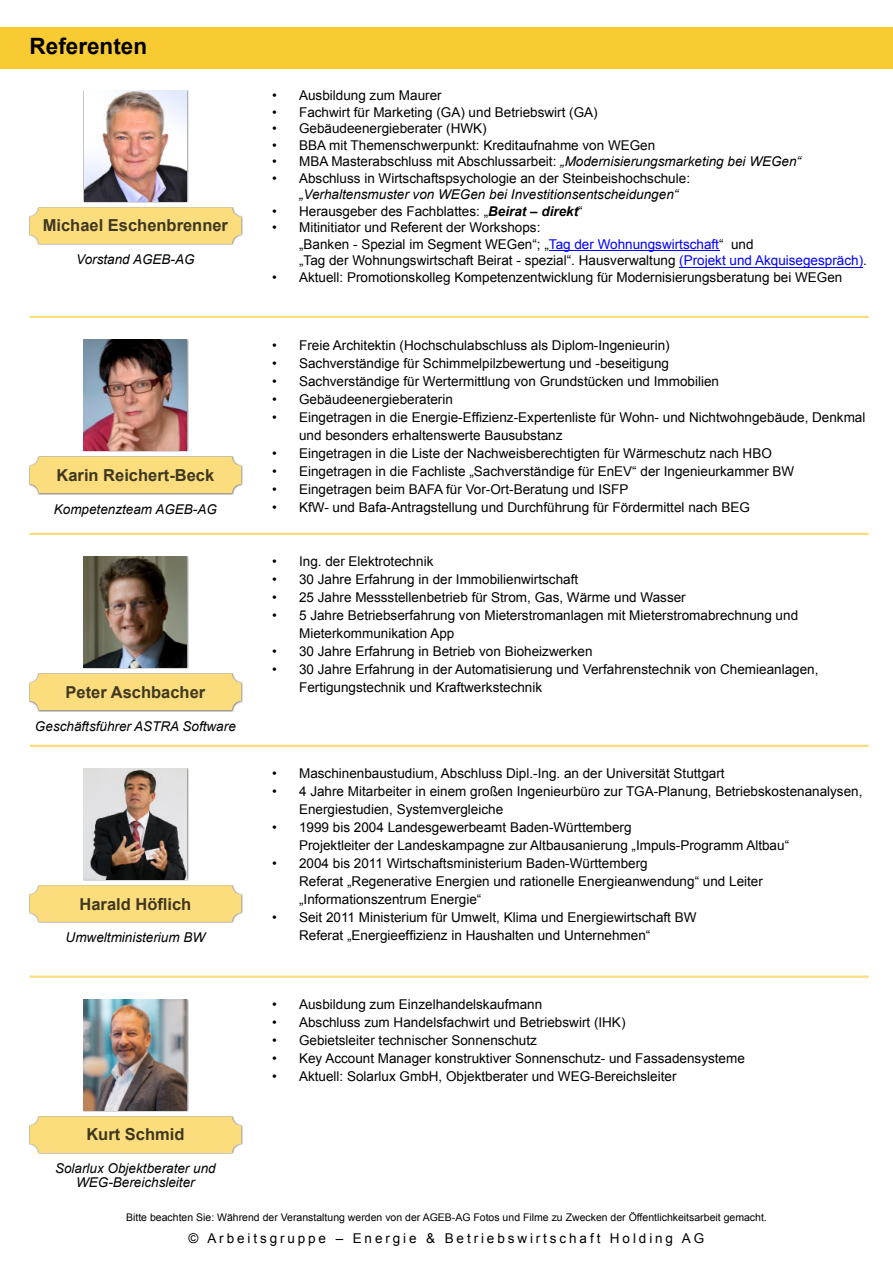
<style>
.page{position:relative;width:893px;height:1263px;background:#fff}
.page>*{position:absolute;margin:0;border:0;box-sizing:border-box;transform-origin:0 0}
.t1{font:700 22.5px "Arial";color:#000}
.t2{font:700 16.5px "Arial";color:rgb(0 0 0/.75)}
.t3{font:13.5px/18px "Arial";color:#000}
.t4{font:italic 13.5px/13.5px "Arial";color:#000;text-align:center}
.t5{font:13.5px "Arial";letter-spacing:.215em;color:#000}
.t6{font:10.5px "Arial";color:#000}
.s1{font-style:italic}
.s2{font-weight:700;font-style:italic}
.s3{color:#00f}
</style>
<div class="page">
<div style="left:0;top:27px;width:893px;height:42px;background:#f9cb33"></div>
<hr style="left:549px;top:250px;width:170px;height:1px;background:#00f">
<hr style="left:679px;top:267px;width:184px;height:1px;background:#00f">
<img style="left:38px;top:216px;width:205px;height:29px">
<div style="left:30px;top:207px;width:211px;height:37px;background:#fbdd7d;border-radius:9px"></div>
<img style="left:84px;top:90px;width:104px;height:112px">
<img style="left:84px;top:91px;width:103px;height:110px">
<hr style="left:30px;top:316px;width:839px;height:2px;background:#fbdd7d">
<img style="left:37px;top:465px;width:206px;height:29px">
<div style="left:30px;top:457px;width:211px;height:36px;background:#fbdd7d;border-radius:9px"></div>
<img style="left:84px;top:340px;width:103px;height:110px">
<img style="left:29px;top:1125px;width:213px;height:29px">
<div style="left:30px;top:1116px;width:211px;height:37px;background:#fbdd7d;border-radius:9px"></div>
<img style="left:84px;top:999px;width:103px;height:111px">
<img style="left:37px;top:673px;width:206px;height:38px">
<div style="left:30px;top:674px;width:211px;height:36px;background:#fbdd7d;border-radius:9px"></div>
<img style="left:84px;top:557px;width:103px;height:110px">
<hr style="left:30px;top:533px;width:839px;height:2px;background:#fbdd7d">
<img style="left:38px;top:894px;width:205px;height:29px">
<div style="left:30px;top:885px;width:211px;height:37px;background:#fbdd7d;border-radius:9px"></div>
<img style="left:84px;top:769px;width:103px;height:110px">
<hr style="left:30px;top:745px;width:839px;height:2px;background:#fbdd7d">
<hr style="left:30px;top:975px;width:839px;height:3px;background:#fbdd7d">
<h1 class="t1" style="left:30px;top:38px;width:119px">Referenten</h1>
<p class="t2" style="left:43px;top:219px;width:187px">Michael Eschenbrenner</p>
<p class="t4" style="left:76px;top:254px;width:120px">Vorstand AGEB-AG</p>
<p class="t2" style="left:57px;top:469px;width:159px">Karin Reichert-Beck</p>
<p class="t4" style="left:54px;top:503px;width:165px">Kompetenzteam AGEB-AG</p>
<p class="t3" style="left:272px;top:88px;width:171px">• Ausbildung zum Maurer</p>
<p class="t3" style="left:272px;top:104px;width:327px">• Fachwirt für Marketing (GA) und Betriebswirt (GA)</p>
<p class="t3" style="left:272px;top:121px;width:216px">• Gebäudeenergieberater (HWK)</p>
<p class="t3" style="left:272px;top:137px;width:385px">• BBA mit Themenschwerpunkt: Kreditaufnahme von WEGen</p>
<p class="t3" style="left:272px;top:154px;width:530px">• MBA Masterabschluss mit Abschlussarbeit: <span class="s1">„Modernisierungsmarketing bei WEGen“</span></p>
<p class="t3" style="left:272px;top:170px;width:419px">• Abschluss in Wirtschaftspsychologie an der Steinbeishochschule:</p>
<p class="t4" style="left:299px;top:189px;width:381px">„Verhaltensmuster von WEGen bei Investitionsentscheidungen“</p>
<p class="t3" style="left:272px;top:203px;width:312px">• Herausgeber des Fachblattes: „<span class="s2">Beirat – direkt</span>“</p>
<p class="t3" style="left:299px;top:220px;width:569px;line-height:16.5px;text-indent:-27px">• Mitinitiator und Referent der Workshops:<br>„Banken - Spezial im Segment WEGen“; „<span class="s3">Tag der Wohnungswirtschaft</span>“ und<br>„Tag der Wohnungswirtschaft Beirat - spezial“. Hausverwaltung <span class="s3">(Projekt und Akquisegespräch)</span>.</p>
<p class="t3" style="left:272px;top:269px;width:572px">• Aktuell: Promotionskolleg Kompetenzentwicklung für Modernisierungsberatung bei WEGen</p>
<p class="t3" style="left:272px;top:337px;width:399px">• Freie Architektin (Hochschulabschluss als Diplom-Ingenieurin)</p>
<p class="t3" style="left:272px;top:355px;width:398px">• Sachverständige für Schimmelpilzbewertung und -beseitigung</p>
<p class="t3" style="left:272px;top:373px;width:448px">• Sachverständige für Wertermittlung von Grundstücken und Immobilien</p>
<p class="t3" style="left:272px;top:391px;width:182px">• Gebäudeenergieberaterin</p>
<p class="t3" style="left:299px;top:409px;width:568px;text-indent:-27px">• Eingetragen in die Energie-Effizienz-Expertenliste für Wohn- und Nichtwohngebäude, Denkmal und besonders erhaltenswerte Bausubstanz</p>
<p class="t3" style="left:272px;top:445px;width:501px">• Eingetragen in die Liste der Nachweisberechtigten für Wärmeschutz nach HBO</p>
<p class="t3" style="left:272px;top:463px;width:524px">• Eingetragen in die Fachliste „Sachverständige für EnEV“ der Ingenieurkammer BW</p>
<p class="t3" style="left:272px;top:481px;width:358px">• Eingetragen beim BAFA für Vor-Ort-Beratung und ISFP</p>
<p class="t3" style="left:272px;top:499px;width:479px">• KfW- und Bafa-Antragstellung und Durchführung für Fördermittel nach BEG</p>
<p class="t3" style="left:272px;top:554px;width:163px">• Ing. der Elektrotechnik</p>
<p class="t3" style="left:272px;top:572px;width:308px">• 30 Jahre Erfahrung in der Immobilienwirtschaft</p>
<p class="t3" style="left:272px;top:590px;width:415px">• 25 Jahre Messstellenbetrieb für Strom, Gas, Wärme und Wasser</p>
<p class="t3" style="left:299px;top:608px;width:501px;text-indent:-27px">• 5 Jahre Betriebserfahrung von Mieterstromanlagen mit Mieterstromabrechnung und<br>Mieterkommunikation App</p>
<p class="t3" style="left:272px;top:644px;width:322px">• 30 Jahre Erfahrung in Betrieb von Bioheizwerken</p>
<p class="t3" style="left:272px;top:662px;width:548px">• 30 Jahre Erfahrung in der Automatisierung und Verfahrenstechnik von Chemieanlagen,</p>
<p class="t2" style="left:66px;top:685px;width:141px">Peter Aschbacher</p>
<p class="t3" style="left:299px;top:680px;width:245px">Fertigungstechnik und Kraftwerkstechnik</p>
<p class="t4" style="left:35px;top:720px;width:202px">Geschäftsführer ASTRA Software</p>
<p class="t2" style="left:79px;top:897px;width:113px">Harald Höflich</p>
<p class="t4" style="left:66px;top:932px;width:141px">Umweltministerium BW</p>
<p class="t2" style="left:86px;top:1128px;width:100px">Kurt Schmid</p>
<p class="t4" style="left:55px;top:1163px;width:162px">Solarlux Objektberater und<br>WEG-Bereichsleiter</p>
<p class="t3" style="left:272px;top:766px;width:454px">• Maschinenbaustudium, Abschluss Dipl.-Ing. an der Universität Stuttgart</p>
<p class="t3" style="left:299px;top:784px;width:565px;text-indent:-27px">• 4 Jahre Mitarbeiter in einem großen Ingenieurbüro zur TGA-Planung, Betriebskostenanalysen,<br>Energiestudien, Systemvergleiche</p>
<p class="t3" style="left:299px;top:820px;width:492px;text-indent:-27px">• 1999 bis 2004 Landesgewerbeamt Baden-Württemberg<br>Projektleiter der Landeskampagne zur Altbausanierung „Impuls-Programm Altbau“</p>
<p class="t3" style="left:299px;top:856px;width:465px;text-indent:-27px">• 2004 bis 2011 Wirtschaftsministerium Baden-Württemberg<br>Referat „Regenerative Energien und rationelle Energieanwendung“ und Leiter „Informationszentrum Energie“</p>
<p class="t3" style="left:299px;top:910px;width:399px;text-indent:-27px">• Seit 2011 Ministerium für Umwelt, Klima und Energiewirtschaft BW<br>Referat „Energieeffizienz in Haushalten und Unternehmen“</p>
<p class="t3" style="left:272px;top:997px;width:272px">• Ausbildung zum Einzelhandelskaufmann</p>
<p class="t3" style="left:272px;top:1015px;width:355px">• Abschluss zum Handelsfachwirt und Betriebswirt (IHK)</p>
<p class="t3" style="left:272px;top:1033px;width:266px">• Gebietsleiter technischer Sonnenschutz</p>
<p class="t3" style="left:272px;top:1051px;width:474px">• Key Account Manager konstruktiver Sonnenschutz- und Fassadensysteme</p>
<p class="t3" style="left:272px;top:1069px;width:406px">• Aktuell: Solarlux GmbH, Objektberater und WEG-Bereichsleiter</p>
<p class="t6" style="left:126px;top:1213px;width:642px">Bitte beachten Sie: Während der Veranstaltung werden von der AGEB-AG Fotos und Filme zu Zwecken der Öffentlichkeitsarbeit gemacht.</p>
<p class="t5" style="left:189px;top:1233px;width:517px">© Arbeitsgruppe – Energie &amp; Betriebswirtschaft Holding AG</p>
</div>
